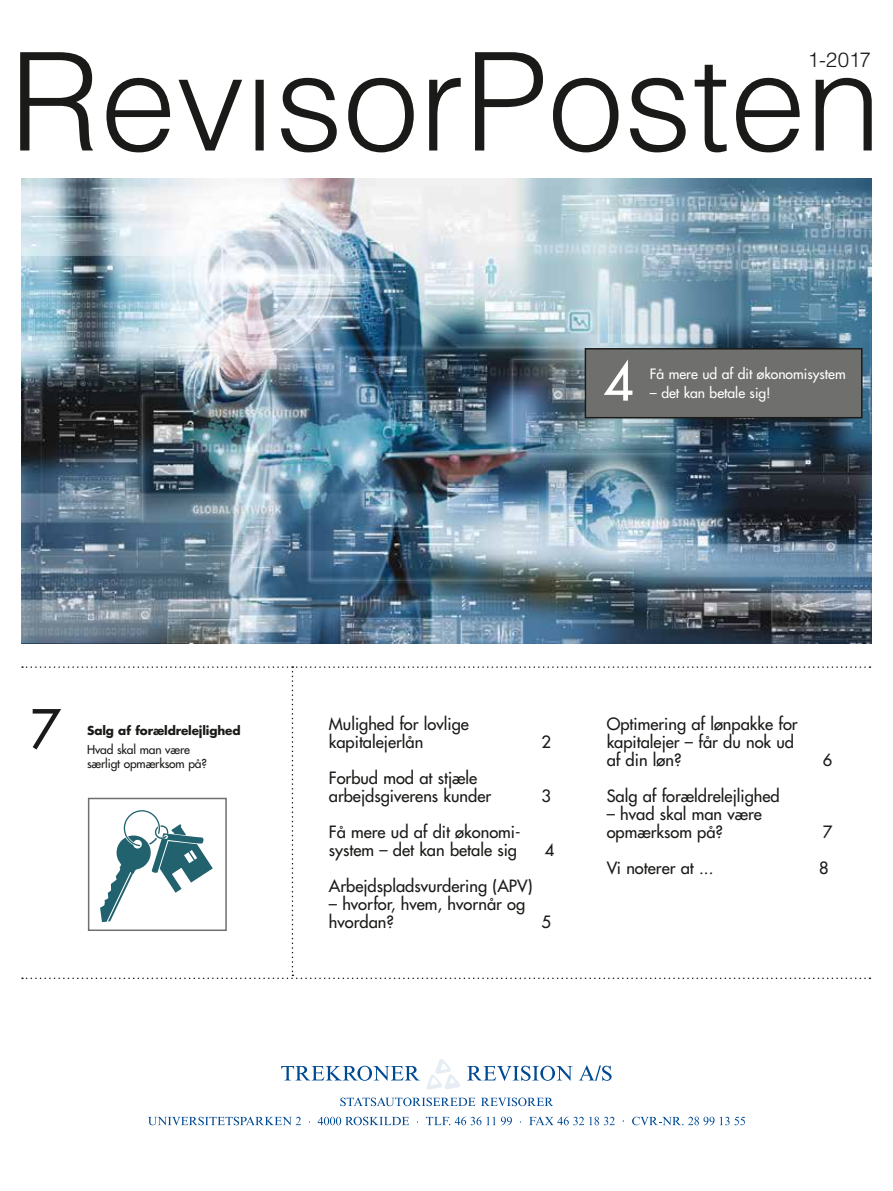
<style>
.page{position:relative;width:893px;height:1191px;background:#fff}
.page>*{position:absolute;margin:0;border:0;box-sizing:border-box;transform-origin:0 0}
.t1{font:52.5px "Futura";color:#1a1a18}
.t2{font:52.5px "Futura";color:#fff}
.t3{font:300 20.55px "Helvetica";color:#1a1a18}
.t4{font:16.5px/18px "Futura";color:#1a1a18}
.t5{font:13.95px "Futura";color:#fff}
.t6{font:12px/14.4px "Futura";letter-spacing:-.01em;color:#1a1a18}
.t7{font:700 12px "Futura";letter-spacing:-.01em;color:#1a1a18}
</style>
<div class="page">
<img style="left:21px;top:179px;width:851px;height:464px">
<svg style="left:20px;top:52px;width:441px;height:100px"></svg>
<svg style="left:475px;top:52px;width:397px;height:100px"></svg>
<div style="left:585px;top:349px;width:277px;height:69px;background:#6f6f6e"></div>
<div style="left:585px;top:348px;width:277px;height:70px;border:2px solid #1a1a18"></div>
<svg style="left:22px;top:666px;width:848px;height:313px"></svg>
<div style="left:88px;top:797px;width:139px;height:134px;border:2px solid #6f6f6e"></div>
<svg style="left:281px;top:1065px;width:138px;height:15px"></svg>
<svg style="left:467px;top:1065px;width:106px;height:15px"></svg>
<svg style="left:579px;top:1065px;width:33px;height:15px"></svg>
<svg style="left:340px;top:1097px;width:135px;height:9px"></svg>
<svg style="left:481px;top:1097px;width:72px;height:9px"></svg>
<svg style="left:148px;top:1116px;width:153px;height:9px"></svg>
<svg style="left:318px;top:1116px;width:91px;height:9px"></svg>
<svg style="left:426px;top:1116px;width:55px;height:9px"></svg>
<svg style="left:487px;top:1116px;width:25px;height:9px"></svg>
<svg style="left:529px;top:1116px;width:86px;height:9px"></svg>
<svg style="left:632px;top:1116px;width:82px;height:9px"></svg>
<svg style="left:720px;top:1116px;width:25px;height:9px"></svg>
<svg style="left:427px;top:1059px;width:33px;height:30px"></svg>
<p class="t3" style="left:808px;top:47px;width:64px">1-2017</p>
<h1 class="t2" style="left:603px;top:348px;width:32px">4</h1>
<p class="t5" style="left:650px;top:365px;width:197px">Få mere ud af dit økonomisystem</p>
<p class="t5" style="left:650px;top:384px;width:122px">– det kan betale sig!</p>
<h1 class="t1" style="left:30px;top:696px;width:32px">7</h1>
<p class="t4" style="left:329px;top:715px;width:142px">Mulighed for lovlige kapitalejerlån</p>
<p class="t7" style="left:87px;top:722px;width:155px">Salg af forældrelejlighed</p>
<p class="t6" style="left:87px;top:742px;width:121px">Hvad skal man være særligt opmærksom på?</p>
<p class="t4" style="left:329px;top:769px;width:164px">Forbud mod at stjæle arbejdsgiverens kunder</p>
<p class="t4" style="left:329px;top:823px;width:193px">Få mere ud af dit økonomi&shy;system – det kan betale sig</p>
<p class="t4" style="left:329px;top:877px;width:205px">Arbejdspladsvurdering (APV)</p>
<p class="t4" style="left:329px;top:895px;width:198px">– hvorfor, hvem, hvornår og hvordan?</p>
<p class="t4" style="left:541px;top:733px;width:11px">2</p>
<p class="t4" style="left:541px;top:787px;width:11px">3</p>
<p class="t4" style="left:545px;top:841px;width:11px">4</p>
<p class="t4" style="left:541px;top:913px;width:11px">5</p>
<p class="t4" style="left:607px;top:715px;width:193px">Optimering af lønpakke for kapitalejer – får du nok ud af din løn?</p>
<p class="t4" style="left:607px;top:787px;width:175px">Salg af forældrelejlighed</p>
<p class="t4" style="left:607px;top:805px;width:157px">– hvad skal man være opmærksom på?</p>
<p class="t4" style="left:823px;top:751px;width:11px">6</p>
<p class="t4" style="left:823px;top:823px;width:11px">7</p>
<p class="t4" style="left:607px;top:859px;width:108px">Vi noterer at ...</p>
<p class="t4" style="left:819px;top:859px;width:11px">8</p>
</div>
